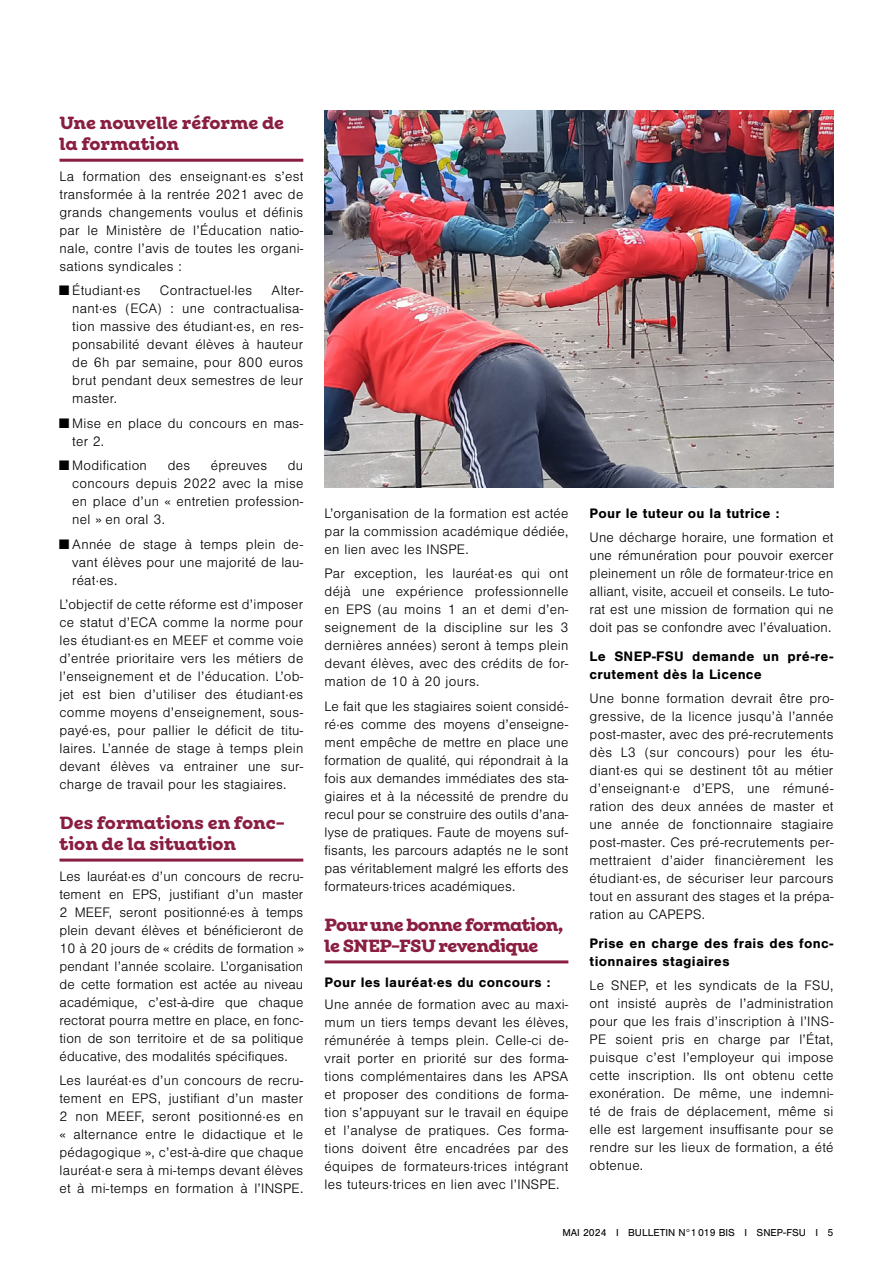
<style>
.page{position:relative;width:893px;height:1263px;background:#fff}
.page>*{position:absolute;margin:0;border:0;box-sizing:border-box;transform-origin:0 0}
.t1{font:700 18px/21px "Winden Alt";color:#8a1e41}
.t2{font:700 18px/21px "Winden Alt";letter-spacing:-.03em;color:#8a1e41}
.t3{font:300 14.25px/18px "Nimbus San";letter-spacing:.02em;color:#000;text-align:justify}
.t4{font:700 14.25px/18px "Nimbus San";letter-spacing:.02em;color:#000}
.t5{font:10.5px "Nimbus San";color:#000}
</style>
<div class="page">
<hr style="left:60px;top:159px;width:243px;height:3px;background:#8a1e41">
<hr style="left:60px;top:858px;width:243px;height:3px;background:#8a1e41">
<hr style="left:325px;top:960px;width:243px;height:3px;background:#8a1e41">
<img style="left:325px;top:111px;width:508px;height:376px">
<p class="t1" style="left:60px;top:112px;width:226px">Une nouvelle réforme de la formation</p>
<p class="t3" style="left:60px;top:168px;width:245px">La formation des enseignant·es s’est transformée à la rentrée 2021 avec de grands changements voulus et définis par le Ministère de l’Éducation natio&shy;nale, contre l’avis de toutes les organi&shy;sations syndicales :</p>
<p class="t3" style="left:60px;top:282px;width:83px">■ Étudiant·es</p>
<p class="t3" style="left:160px;top:282px;width:94px">Contractuel·les</p>
<p class="t3" style="left:72px;top:282px;width:233px;text-indent:199px">Alter&shy;nant·es (ECA) : une contractualisa&shy;tion massive des étudiant·es, en res&shy;ponsabilité devant élèves à hauteur de 6h par semaine, pour 800 euros brut pendant deux semestres de leur master.</p>
<p class="t3" style="left:72px;top:414px;width:233px;text-indent:-13px">■ Mise en place du concours en mas&shy;ter 2.</p>
<p class="t3" style="left:60px;top:457px;width:89px">■ Modification</p>
<p class="t3" style="left:168px;top:457px;width:24px">des</p>
<p class="t3" style="left:211px;top:457px;width:58px">épreuves</p>
<p class="t3" style="left:72px;top:457px;width:233px;text-indent:216px">du concours depuis 2022 avec la mise en place d’un « entretien profession&shy;nel » en oral 3.</p>
<p class="t3" style="left:72px;top:535px;width:233px;text-indent:-13px">■ Année de stage à temps plein de&shy;vant élèves pour une majorité de lau&shy;réat·es.</p>
<p class="t3" style="left:60px;top:596px;width:245px">L’objectif de cette réforme est d’imposer ce statut d’ECA comme la norme pour les étudiant·es en MEEF et comme voie d’entrée prioritaire vers les métiers de l’enseignement et de l’éducation. L’ob&shy;jet est bien d’utiliser des étudiant·es comme moyens d’enseignement, sous&shy;payé·es, pour pallier le déficit de titu&shy;laires. L’année de stage à temps plein devant élèves va entrainer une sur&shy;charge de travail pour les stagiaires.</p>
<p class="t1" style="left:60px;top:812px;width:227px">Des formations en fonc&shy;tion de la situation</p>
<p class="t3" style="left:60px;top:867px;width:246px">Les lauréat·es d’un concours de recru&shy;tement en EPS, justifiant d’un master 2 MEEF, seront positionné·es à temps plein devant élèves et bénéficieront de 10 à 20 jours de « crédits de formation » pendant l’année scolaire. L’organisation de cette formation est actée au niveau académique, c’est-à-dire que chaque rectorat pourra mettre en place, en fonc&shy;tion de son territoire et de sa politique éducative, des modalités spécifiques.</p>
<p class="t3" style="left:60px;top:1072px;width:245px">Les lauréat·es d’un concours de recru&shy;tement en EPS, justifiant d’un master 2 non MEEF, seront positionné·es en « alternance entre le didactique et le pédagogique », c’est-à-dire que chaque lauréat·e sera à mi-temps devant élèves et à mi-temps en formation à l’INSPE.</p>
<p class="t3" style="left:325px;top:505px;width:245px">L’organisation de la formation est actée par la commission académique dédiée, en lien avec les INSPE.</p>
<p class="t3" style="left:325px;top:565px;width:245px">Par exception, les lauréat·es qui ont déjà une expérience professionnelle en EPS (au moins 1 an et demi d’en&shy;seignement de la discipline sur les 3 dernières années) seront à temps plein devant élèves, avec des crédits de for&shy;mation de 10 à 20 jours.</p>
<p class="t3" style="left:325px;top:697px;width:245px">Le fait que les stagiaires soient considé&shy;ré·es comme des moyens d’enseigne&shy;ment empêche de mettre en place une formation de qualité, qui répondrait à la fois aux demandes immédiates des sta&shy;giaires et à la nécessité de prendre du recul pour se construire des outils d’ana&shy;lyse de pratiques. Faute de moyens suf&shy;fisants, les parcours adaptés ne le sont pas véritablement malgré les efforts des formateurs·trices académiques.</p>
<p class="t2" style="left:325px;top:914px;width:240px">Pour une bonne formation, le SNEP-FSU revendique</p>
<p class="t4" style="left:325px;top:973px;width:227px">Pour les lauréat·es du concours :</p>
<p class="t3" style="left:325px;top:996px;width:245px">Une année de formation avec au maxi&shy;mum un tiers temps devant les élèves, rémunérée à temps plein. Celle-ci de&shy;vrait porter en priorité sur des forma&shy;tions complémentaires dans les APSA et proposer des conditions de forma&shy;tion s’appuyant sur le travail en équipe et l’analyse de pratiques. Ces forma&shy;tions doivent être encadrées par des équipes de formateurs·trices intégrant les tuteurs·trices en lien avec l’INSPE.</p>
<p class="t4" style="left:590px;top:504px;width:191px">Pour le tuteur ou la tutrice :</p>
<p class="t3" style="left:590px;top:529px;width:245px">Une décharge horaire, une formation et une rémunération pour pouvoir exercer pleinement un rôle de formateur·trice en alliant, visite, accueil et conseils. Le tuto&shy;rat est une mission de formation qui ne doit pas se confondre avec l’évaluation.</p>
<p class="t4" style="left:590px;top:647px;width:245px">Le SNEP-FSU demande un pré-re&shy;crutement dès la Licence</p>
<p class="t3" style="left:590px;top:690px;width:245px">Une bonne formation devrait être pro&shy;gressive, de la licence jusqu’à l’année post-master, avec des pré-recrutements dès L3 (sur concours) pour les étu&shy;diant·es qui se destinent tôt au métier d’enseignant·e d’EPS, une rémuné&shy;ration des deux années de master et une année de fonctionnaire stagiaire post-master. Ces pré-recrutements per&shy;mettraient d’aider financièrement les étudiant·es, de sécuriser leur parcours tout en assurant des stages et la prépa&shy;ration au CAPEPS.</p>
<p class="t4" style="left:590px;top:934px;width:245px">Prise en charge des frais des fonc&shy;tionnaires stagiaires</p>
<p class="t3" style="left:590px;top:977px;width:245px">Le SNEP, et les syndicats de la FSU, ont insisté auprès de l’administration pour que les frais d’inscription à l’INS-PE soient pris en charge par l’État, puisque c’est l’employeur qui impose cette inscription. Ils ont obtenu cette exonération. De même, une indemni&shy;té de frais de déplacement, même si elle est largement insuffisante pour se rendre sur les lieux de formation, a été obtenue.</p>
<p class="t5" style="left:562px;top:1227px;width:273px">MAI 2024 I BULLETIN N°1019 BIS I SNEP-FSU I 5</p>
</div>
